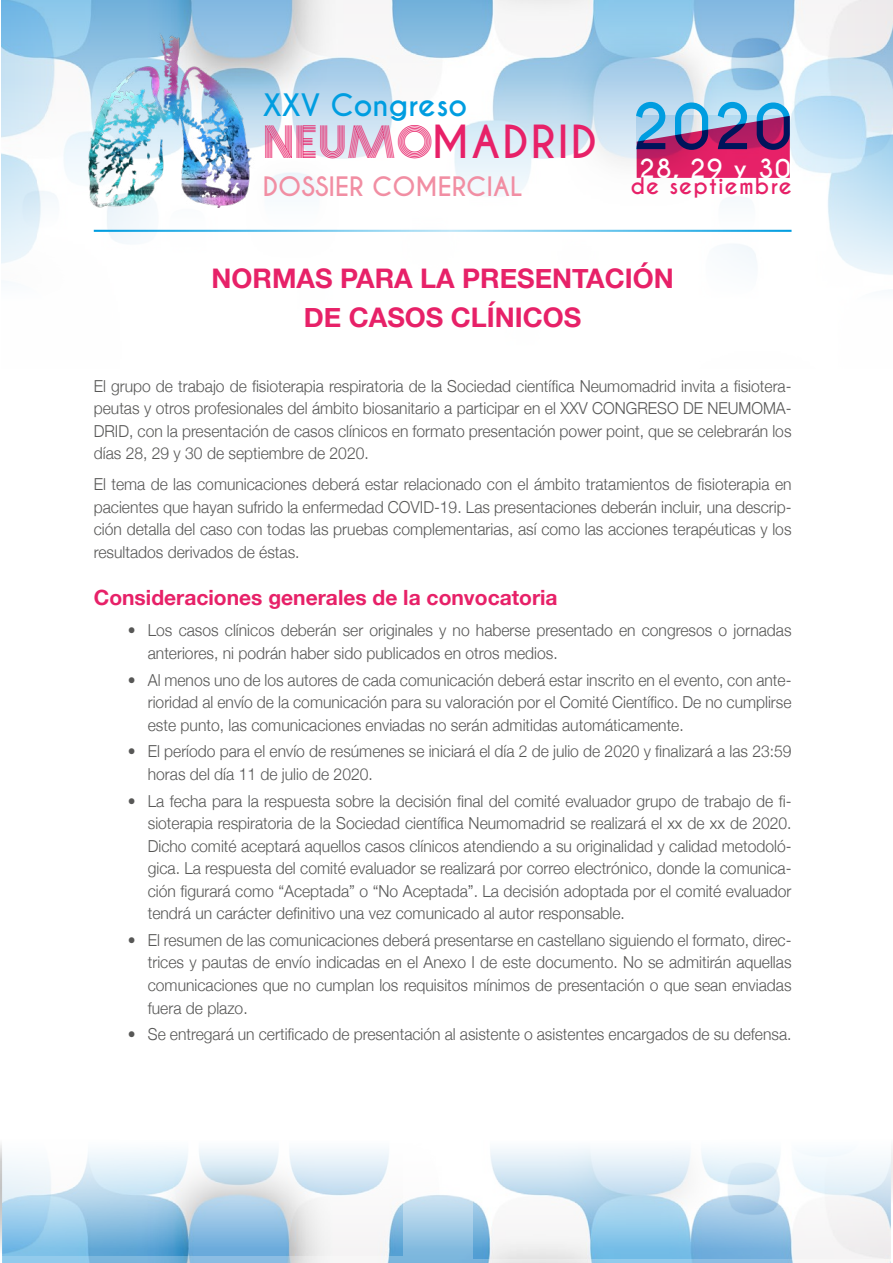
<style>
.page{position:relative;width:893px;height:1263px;background:#fff}
.page>*{position:absolute;margin:0;border:0;box-sizing:border-box;transform-origin:0 0}
.t1{font:700 59.7px "Caviar Dreams";color:#009de0}
.t2{font:700 42.75px "Caviar Dreams";letter-spacing:.05em;color:#e72168}
.t3{font:700 28.95px "Caviar Dreams";color:#009de0}
.t4{font:700 27px/39px "Helvetica Neue";color:#e72168;text-align:center}
.t5{font:700 25.2px "Caviar Dreams";color:#f18ea3}
.t6{font:700 24.75px "Caviar Dreams";color:#fff}
.t7{font:700 21.45px "Caviar Dreams";letter-spacing:.05em;color:#e72168}
.t8{font:700 21px "Helvetica Neue";color:#e72168}
.t9{font:300 16.5px/22.5px "Helvetica Neue";color:#575756;text-align:justify;scale:.95 1}
.s1{font-family:"Prisma";font-weight:400;font-size:41.7px}
</style>
<div class="page">
<svg style="left:0;top:1144px;width:893px;height:119px"></svg>
<img style="left:406px;top:0;width:70px;height:230px">
<img style="left:1px;top:0;width:405px;height:264px">
<img style="left:476px;top:0;width:417px;height:275px">
<svg style="left:637px;top:116px;width:153px;height:62px;background:#cc4581"></svg>
<img style="left:83px;top:32px;width:176px;height:176px">
<hr style="left:94px;top:230px;width:697px;height:2px;background:#009de0">
<h3 class="t3" style="left:263px;top:88px;width:206px">XXV Congreso</h3>
<h1 class="t1" style="left:632px;top:91px;width:162px">2020</h1>
<h3 class="t6" style="left:639px;top:153px;width:153px">28, 29 y 30</h3>
<h2 class="t2" style="left:263px;top:116px;width:336px"><span class="s1">NEUMO</span>MADRID</h2>
<h3 class="t5" style="left:263px;top:172px;width:261px">DOSSIER COMERCIAL</h3>
<h3 class="t7" style="left:630px;top:173px;width:163px">de septiembre</h3>
<h3 class="t4" style="left:212px;top:259px;width:464px">NORMAS PARA LA PRESENTACIÓN<br>DE CASOS CLÍNICOS</h3>
<p class="t9" style="left:94px;top:374px;width:736px">El grupo de trabajo de fisioterapia respiratoria de la Sociedad científica Neumomadrid invita a fisiotera&shy;peutas y otros profesionales del ámbito biosanitario a participar en el XXV CONGRESO DE NEUMOMA-DRID, con la presentación de casos clínicos en formato presentación power point, que se celebrarán los días 28, 29 y 30 de septiembre de 2020.</p>
<p class="t9" style="left:94px;top:472px;width:736px">El tema de las comunicaciones deberá estar relacionado con el ámbito tratamientos de fisioterapia en pacientes que hayan sufrido la enfermedad COVID-19. Las presentaciones deberán incluir, una descrip&shy;ción detalla del caso con todas las pruebas complementarias, así como las acciones terapéuticas y los resultados derivados de éstas.</p>
<p class="t8" style="left:94px;top:581px;width:465px">Consideraciones generales de la convocatoria</p>
<p class="t9" style="left:148px;top:618px;width:679px;text-indent:-20px">• Los casos clínicos deberán ser originales y no haberse presentado en congresos o jornadas anteriores, ni podrán haber sido publicados en otros medios.</p>
<p class="t9" style="left:148px;top:667px;width:679px;text-indent:-20px">• Al menos uno de los autores de cada comunicación deberá estar inscrito en el evento, con ante&shy;rioridad al envío de la comunicación para su valoración por el Comité Científico. De no cumplirse este punto, las comunicaciones enviadas no serán admitidas automáticamente.</p>
<p class="t9" style="left:148px;top:739px;width:679px;text-indent:-20px">• El período para el envío de resúmenes se iniciará el día 2 de julio de 2020 y finalizará a las 23:59 horas del día 11 de julio de 2020.</p>
<p class="t9" style="left:148px;top:788px;width:679px;text-indent:-20px">• La fecha para la respuesta sobre la decisión final del comité evaluador grupo de trabajo de fi&shy;sioterapia respiratoria de la Sociedad científica Neumomadrid se realizará el xx de xx de 2020.<br>Dicho comité aceptará aquellos casos clínicos atendiendo a su originalidad y calidad metodoló&shy;gica. La respuesta del comité evaluador se realizará por correo electrónico, donde la comunica&shy;ción figurará como “Aceptada” o “No Aceptada”. La decisión adoptada por el comité evaluador tendrá un carácter definitivo una vez comunicado al autor responsable.</p>
<p class="t9" style="left:148px;top:928px;width:679px;text-indent:-20px">• El resumen de las comunicaciones deberá presentarse en castellano siguiendo el formato, direc&shy;trices y pautas de envío indicadas en el Anexo I de este documento. No se admitirán aquellas comunicaciones que no cumplan los requisitos mínimos de presentación o que sean enviadas fuera de plazo.</p>
<p class="t9" style="left:128px;top:1022px;width:700px">• Se entregará un certificado de presentación al asistente o asistentes encargados de su defensa.</p>
</div>
